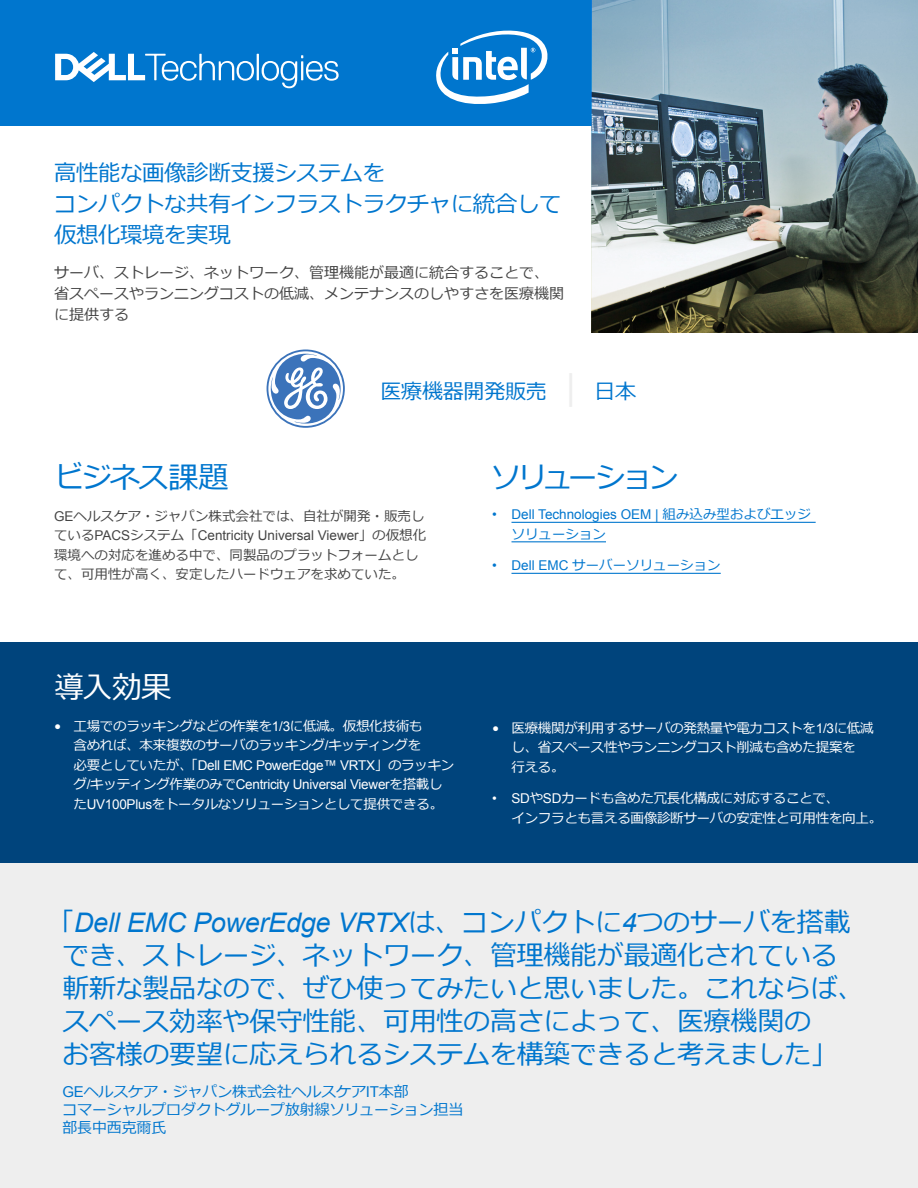
<style>
.page{position:relative;width:918px;height:1188px;background:#fff}
.page>*{position:absolute;margin:0;border:0;box-sizing:border-box;transform-origin:0 0}
.t1{font:30px "Meiryo";letter-spacing:-.115em;color:#0076ce}
.t2{font:30px "Meiryo";letter-spacing:-.075em;color:#0076ce}
.t3{font:30px "Meiryo";color:#fff}
.Big_Quote{font:27px/33px "Meiryo";letter-spacing:-.01em;color:#0076ce}
.t4{font:22.5px/31.2px "Meiryo";letter-spacing:-.02em;color:#0076ce}
.t5{font:21px "Meiryo";letter-spacing:-.01em;color:#0076ce}
.t6{font:15px/21px "Meiryo";color:#444}
.Quote_info{font:15px "Meiryo";letter-spacing:-.01em;color:#0076ce}
.t7{font:13.5px/19.5px "Meiryo";letter-spacing:-.02em;color:#fff}
.t8{font:13.5px/19.5px "Meiryo";color:#444}
.t9{font:13.5px/19.5px "Arial";color:#0076ce}
.t10{font:13.5px "Meiryo";color:#0076ce}
.s1{font-family:"Arial";font-size:36px;color:#eee}
.s2{font-family:"Arial"}
.s3{font-family:"Meiryo"}
.s4{font-family:"Arial";font-style:italic}
</style>
<div class="page">
<div style="left:0;top:0;width:592px;height:126px;background:#0076ce"></div>
<svg style="left:55px;top:52px;width:284px;height:36px"></svg>
<img style="left:591px;top:0;width:327px;height:333px">
<div style="left:0;top:848px;width:918px;height:340px;background:#eee"></div>
<div style="left:0;top:642px;width:918px;height:220px;background:#00447c"></div>
<hr style="left:512px;top:522px;width:304px;height:1px;background:#0076ce">
<hr style="left:512px;top:541px;width:94px;height:1px;background:#0076ce">
<hr style="left:512px;top:573px;width:209px;height:1px;background:#0076ce">
<svg style="left:436px;top:30px;width:112px;height:74px"></svg>
<svg style="left:267px;top:350px;width:78px;height:78px"></svg>
<p class="t4" style="left:54px;top:158px;width:333px">高性能な画像診断支援システムを</p>
<p class="t4" style="left:54px;top:190px;width:509px">コンパクトな共有インフラストラクチャに統合して仮想化環境を実現</p>
<p class="t6" style="left:54px;top:263px;width:511px">サーバ、ストレージ、ネットワーク、管理機能が最適に統合することで、省スペースやランニングコストの低減、メンテナンスのしやすさを医療機関に提供する</p>
<p class="t5" style="left:380px;top:376px;width:257px">医療機器開発販売 <span class="s1">|</span> 日本</p>
<p class="t2" style="left:54px;top:456px;width:176px">ビジネス課題</p>
<p class="t8" style="left:54px;top:507px;width:374px"><span class="s2">GE</span>ヘルスケア・ジャパン株式会社では、自社が開発・販売している<span class="s2">PACS</span>システム「<span class="s2">Centricity Universal Viewer</span>」の仮想化環境への対応を進める中で、同製品のプラットフォームとして、可用性が高く、安定したハードウェアを求めていた。</p>
<p class="t3" style="left:54px;top:666px;width:119px">導入効果</p>
<p class="t1" style="left:490px;top:456px;width:190px">ソリューション</p>
<p class="t9" style="left:512px;top:505px;width:301px;text-indent:-20px">• Dell Technologies OEM | <span class="s3">組み込み型およびエッジソリューション</span></p>
<p class="t10" style="left:492px;top:556px;width:230px"><span class="s2">• Dell EMC</span> サーバーソリューション</p>
<p class="t7" style="left:74px;top:717px;width:382px;text-indent:-20px">• 工場でのラッキングなどの作業を<span class="s2">1/3</span>に低減。仮想化技術も<br>含めれば、本来複数のサーバのラッキング<span class="s2">/</span>キッティングを<br>必要としていたが、「<span class="s2">Dell EMC PowerEdge™ VRTX</span>」のラッキング<span class="s2">/</span>キッティング作業のみで<span class="s2">Centricity Universal Viewer</span>を搭載した<span class="s2">UV100Plus</span>をトータルなソリューションとして提供できる。</p>
<p class="t7" style="left:512px;top:719px;width:364px;text-indent:-20px">• 医療機関が利用するサーバの発熱量や電力コストを<span class="s2">1/3</span>に低減し、省スペース性やランニングコスト削減も含めた提案を<br>行える。</p>
<p class="t7" style="left:512px;top:789px;width:372px;text-indent:-20px"><span class="s2">• SD</span>や<span class="s2">SD</span>カードも含めた冗長化構成に対応することで、<br>インフラとも言える画像診断サーバの安定性と可用性を向上。</p>
<p class="Big_Quote" style="left:62px;top:907px;width:804px;text-indent:-15px">「<span class="s4">Dell EMC PowerEdge VRTX</span>は、コンパクトに<span class="s4">4</span>つのサーバを搭載でき、ストレージ、ネットワーク、管理機能が最適化されている斬新な製品なので、ぜひ使ってみたいと思いました。これならば、スペース効率や保守性能、可用性の高さによって、医療機関の<br>お客様の要望に応えられるシステムを構築できると考えました」</p>
<p class="Quote_info" style="left:62px;top:1081px;width:348px"><span class="s2">GE</span>ヘルスケア・ジャパン株式会社ヘルスケア<span class="s2">IT</span>本部</p>
<p class="Quote_info" style="left:62px;top:1099px;width:403px">コマーシャルプロダクトグループ放射線ソリューション担当</p>
<p class="Quote_info" style="left:62px;top:1117px;width:106px">部長中西克爾氏</p>
</div>
